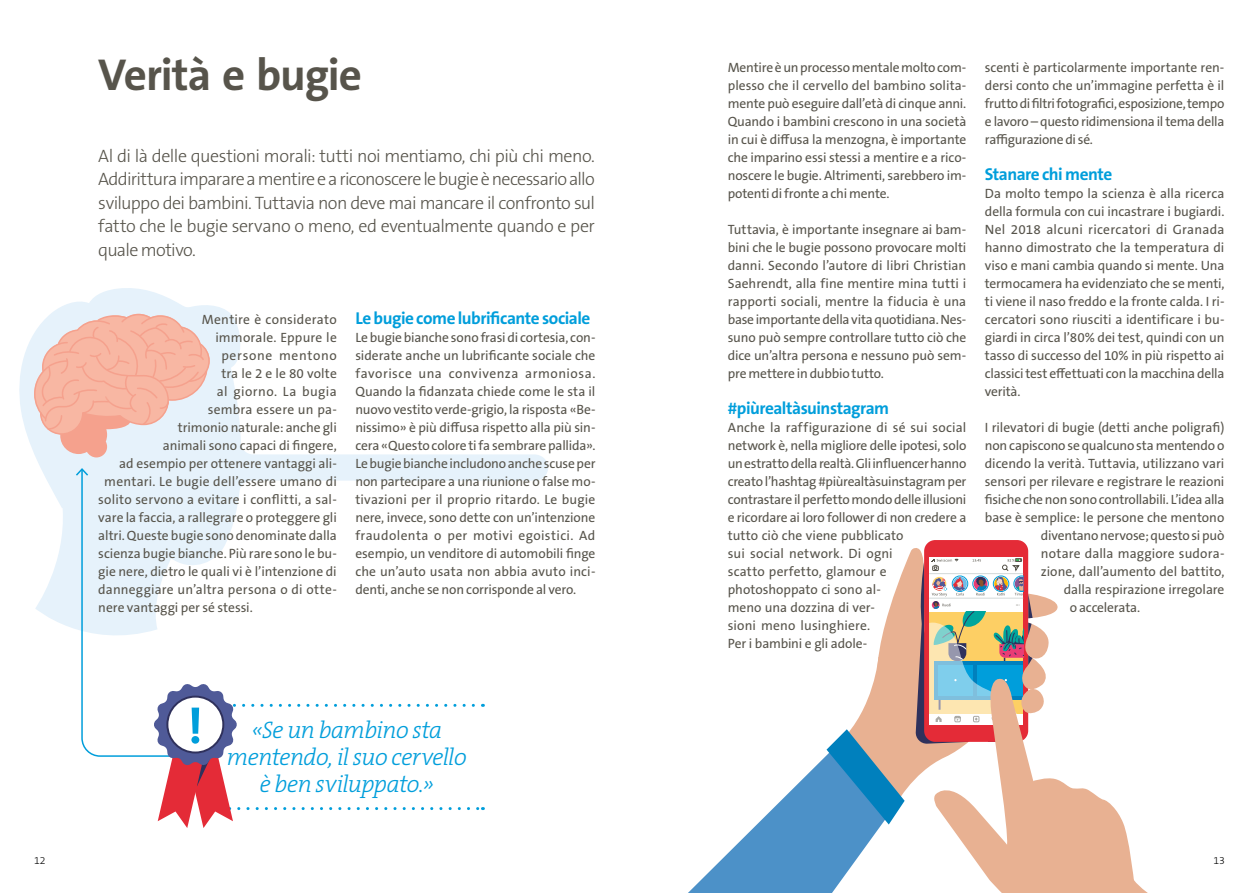
<style>
.page{position:relative;width:1259px;height:893px;background:#fff}
.page>*{position:absolute;margin:0;border:0;box-sizing:border-box;transform-origin:0 0}
.t1{font:700 50.1px "The Sans B W7";color:#009edb}
.t2{font:700 45px "The Sans B W7";letter-spacing:-.025em;color:#57544b}
.t3{font:italic 300 24px/27px "The Serif B W3";letter-spacing:-.025em;color:#009edb;text-align:center}
.t4{font:300 18px/23.4px "The Sans B W3";letter-spacing:-.03em;color:#57544b;text-align:justify}
.t5{font:700 17.25px "The Sans B W7";letter-spacing:-.03em;color:#009edb}
.t6{font:13.5px/18px "The Sans B W5 Plain";letter-spacing:-.005em;color:#57544b;text-align:justify}
.t7{font:13.5px "The Sans B W5 Plain";letter-spacing:.015em;color:#57544b}
.t8{font:13.5px "The Sans B W5 Plain";letter-spacing:.02em;color:#57544b}
.t9{font:13.5px "The Sans B W5 Plain";letter-spacing:.035em;color:#57544b}
.t10{font:13.5px "The Sans B W5 Plain";letter-spacing:.05em;color:#57544b}
.t11{font:300 10.5px "The Sans B W3";color:#000}
</style>
<div class="page">
<svg style="left:19px;top:288px;width:529px;height:341px"></svg>
<svg style="left:33px;top:313px;width:178px;height:144px;background:#f1c7bd"></svg>
<div style="left:924px;top:540px;width:104px;height:202px;background:#e42b37;border-radius:11px"></div>
<svg style="left:688px;top:547px;width:460px;height:346px"></svg>
<svg style="left:74px;top:467px;width:409px;height:361px"></svg>
<div style="left:167px;top:697px;width:56px;height:55px;background:#fff;border-radius:50%"></div>
<div style="left:166px;top:696px;width:58px;height:57px;border:2px solid #2f315c;border-radius:50%"></div>
<h2 class="t2" style="left:98px;top:46px;width:265px">Verità e bugie</h2>
<p class="t4" style="left:98px;top:144px;width:498px">Al di là delle questioni morali: tutti noi mentiamo, chi più chi meno.<br>Addirittura imparare a mentire e a riconoscere le bugie è necessario allo sviluppo dei bambini. Tuttavia non deve mai mancare il confronto sul fatto che le bugie servano o meno, ed eventualmente quando e per quale motivo.</p>
<p class="t8" style="left:202px;top:311px;width:137px">Mentire è considerato</p>
<p class="t7" style="left:215px;top:329px;width:123px">immorale. Eppure le</p>
<p class="t10" style="left:221px;top:347px;width:117px">persone mentono</p>
<p class="t6" style="left:221px;top:365px;width:117px">tra le 2 e le 80 volte</p>
<p class="t9" style="left:217px;top:383px;width:121px">al giorno. La bugia</p>
<p class="t7" style="left:208px;top:401px;width:131px">sembra essere un pa-</p>
<p class="t6" style="left:178px;top:418px;width:161px">trimonio naturale: anche gli</p>
<p class="t6" style="left:163px;top:436px;width:175px">animali sono capaci di fingere,</p>
<p class="t6" style="left:119px;top:454px;width:219px">ad esempio per ottenere vantaggi ali-</p>
<p class="t7" style="left:104px;top:473px;width:234px">mentari. Le bugie dell’essere umano di</p>
<p class="t7" style="left:98px;top:491px;width:240px">solito servono a evitare i conflitti, a sal-</p>
<p class="t6" style="left:98px;top:508px;width:240px">vare la faccia, a rallegrare o proteggere gli</p>
<p class="t6" style="left:98px;top:526px;width:240px">altri. Queste bugie sono denominate dalla</p>
<p class="t6" style="left:98px;top:544px;width:240px">scienza bugie bianche. Più rare sono le bu-</p>
<p class="t6" style="left:98px;top:562px;width:240px">gie nere, dietro le quali vi è l’intenzione di</p>
<p class="t7" style="left:98px;top:581px;width:240px">danneggiare un’altra persona o di otte-</p>
<p class="t6" style="left:98px;top:598px;width:155px">nere vantaggi per sé stessi.</p>
<p class="t5" style="left:355px;top:307px;width:237px">Le bugie come lubrificante sociale</p>
<p class="t6" style="left:355px;top:329px;width:242px">Le bugie bianche sono frasi di cortesia, con&shy;siderate anche un lubrificante sociale che favorisce una convivenza armoniosa.<br>Quando la fidanzata chiede come le sta il nuovo vestito verde-grigio, la risposta «Be&shy;nissimo» è più diffusa rispetto alla più sin&shy;cera «Questo colore ti fa sembrare pallida».<br>Le bugie bianche includono anche scuse per non partecipare a una riunione o false mo&shy;tivazioni per il proprio ritardo. Le bugie nere, invece, sono dette con un’intenzione fraudolenta o per motivi egoistici. Ad esempio, un venditore di automobili finge che un’auto usata non abbia avuto inci&shy;denti, anche se non corrisponde al vero.</p>
<h1 class="t1" style="left:187px;top:694px;width:18px">!</h1>
<h3 class="t3" style="left:227px;top:717px;width:241px">«Se un bambino sta mentendo, il suo cervello è ben sviluppato.»</h3>
<p class="t6" style="left:728px;top:58px;width:240px">Mentire è un processo mentale molto com&shy;plesso che il cervello del bambino solita&shy;mente può eseguire dall’età di cinque anni.<br>Quando i bambini crescono in una società in cui è diffusa la menzogna, è importante che imparino essi stessi a mentire e a rico&shy;noscere le bugie. Altrimenti, sarebbero im&shy;potenti di fronte a chi mente.</p>
<p class="t6" style="left:728px;top:220px;width:240px">Tuttavia, è importante insegnare ai bam&shy;bini che le bugie possono provocare molti danni. Secondo l’autore di libri Christian Saehrendt, alla fine mentire mina tutti i rapporti sociali, mentre la fiducia è una base importante della vita quotidiana. Nes&shy;suno può sempre controllare tutto ciò che dice un’altra persona e nessuno può sem&shy;pre mettere in dubbio tutto.</p>
<p class="t5" style="left:728px;top:397px;width:163px">#piùrealtàsuinstagram</p>
<p class="t6" style="left:728px;top:419px;width:240px;text-align:left">Anche la raffigurazione di sé sui social network è, nella migliore delle ipotesi, solo un estratto della realtà. Gli influencer hanno creato l’hashtag #piùrealtàsuinstagram per contrastare il perfetto mondo delle illusioni e ricordare ai loro follower di non credere a tutto ciò che viene pubblicato<br>sui social network. Di ogni<br>scatto perfetto, glamour e photoshoppato ci sono al-<br>meno una dozzina di ver-<br>sioni meno lusinghiere.<br>Per i bambini e gli adole-</p>
<p class="t6" style="left:985px;top:58px;width:241px">scenti è particolarmente importante ren&shy;dersi conto che un’immagine perfetta è il frutto di filtri fotografici, esposizione, tempo e lavoro – questo ridimensiona il tema della raffigurazione di sé.</p>
<p class="t5" style="left:985px;top:163px;width:129px">Stanare chi mente</p>
<p class="t6" style="left:985px;top:185px;width:241px">Da molto tempo la scienza è alla ricerca della formula con cui incastrare i bugiardi.<br>Nel 2018 alcuni ricercatori di Granada hanno dimostrato che la temperatura di viso e mani cambia quando si mente. Una termocamera ha evidenziato che se menti, ti viene il naso freddo e la fronte calda. I ri&shy;cercatori sono riusciti a identificare i bu&shy;giardi in circa l’80% dei test, quindi con un tasso di successo del 10% in più rispetto ai classici test effettuati con la macchina della verità.</p>
<p class="t6" style="left:985px;top:418px;width:241px">I rilevatori di bugie (detti anche poligrafi)</p>
<p class="t6" style="left:985px;top:436px;width:241px">non capiscono se qualcuno sta mentendo o</p>
<p class="t6" style="left:985px;top:454px;width:241px">dicendo la verità. Tuttavia, utilizzano vari</p>
<p class="t6" style="left:985px;top:472px;width:241px">sensori per rilevare e registrare le reazioni</p>
<p class="t6" style="left:985px;top:490px;width:241px">fisiche che non sono controllabili. L’idea alla</p>
<p class="t6" style="left:985px;top:508px;width:241px">base è semplice: le persone che mentono</p>
<p class="t6" style="left:1041px;top:526px;width:185px">diventano nervose; questo si può</p>
<p class="t6" style="left:1041px;top:544px;width:185px">notare dalla maggiore sudora-</p>
<p class="t6" style="left:1041px;top:562px;width:185px">zione, dall’aumento del battito,</p>
<p class="t6" style="left:1064px;top:580px;width:162px">dalla respirazione irregolare</p>
<p class="t6" style="left:1070px;top:598px;width:70px">o accelerata.</p>
<p class="t11" style="left:34px;top:854px;width:13px">12</p>
<p class="t11" style="left:1213px;top:854px;width:13px">13</p>
</div>
